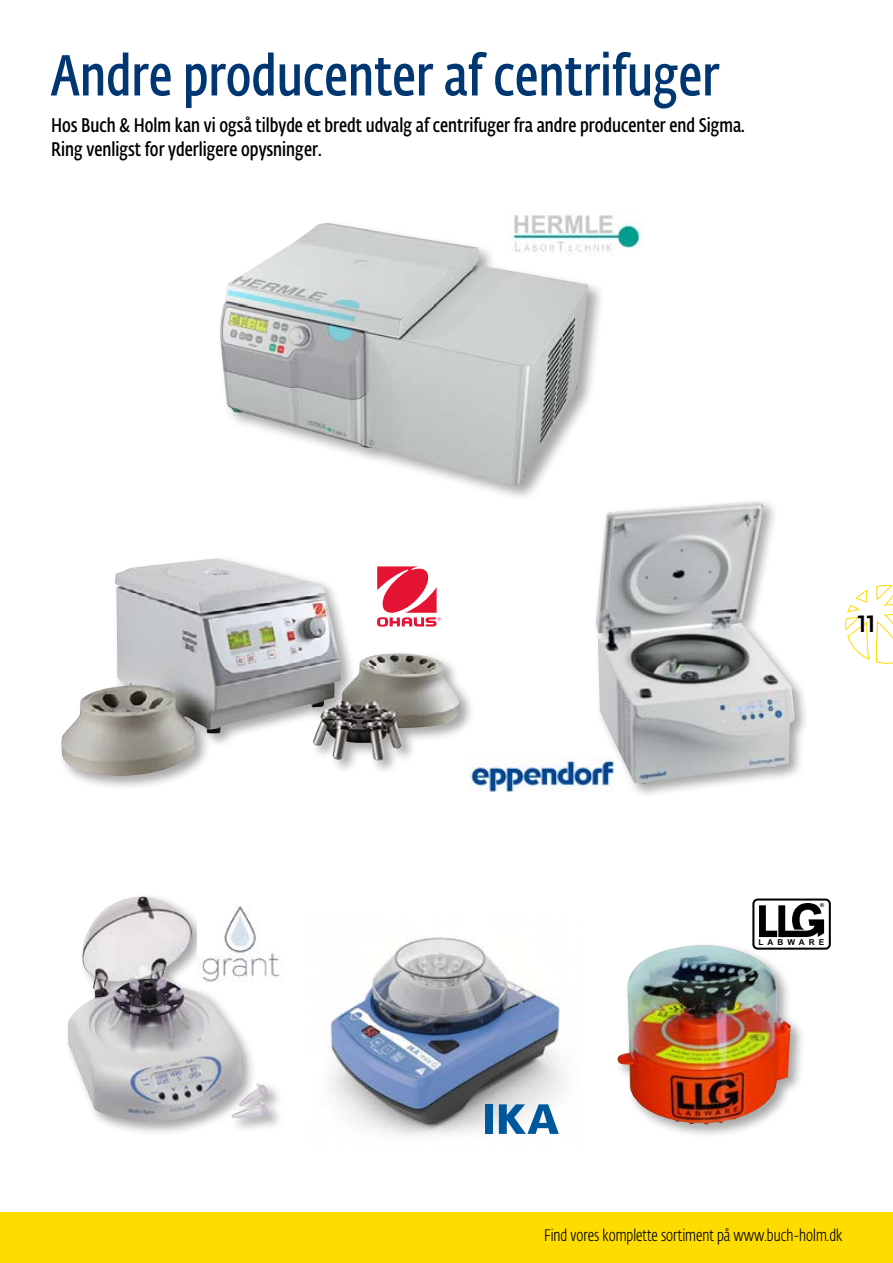
<style>
.page{position:relative;width:893px;height:1263px;background:#fff}
.page>*{position:absolute;margin:0;border:0;box-sizing:border-box;transform-origin:0 0}
.Produktoverskrift{font:600 57px "Fe Sa Cond Alt Std";color:#003671}
.t1{font:600 30px "Fe Sa Cond Alt Std";color:#000}
.produkt_headline_2{font:600 19.5px/24px "Fe Sa Cond Alt Std";color:#000}
.t2{font:300 16.5px "Fe Sa Cond Alt Std";color:#000}
.t3{font:700 8.25px "Arial";letter-spacing:.5em;color:#000}
.t4{font:700 5.4px "Arial";color:#000}
</style>
<div class="page">
<div style="left:0;top:1212px;width:893px;height:51px;background:#ffdc00"></div>
<svg style="left:845px;top:585px;width:48px;height:78px"></svg>
<div style="left:65px;top:892px;width:220px;height:245px;background:#000;opacity:.35"></div>
<img style="left:67px;top:896px;width:203px;height:228px">
<img style="left:325px;top:936px;width:239px;height:200px">
<div style="left:615px;top:941px;width:191px;height:198px;background:#000;opacity:.35"></div>
<img style="left:616px;top:945px;width:175px;height:179px">
<div style="left:593px;top:498px;width:217px;height:301px;background:#000;opacity:.35"></div>
<img style="left:596px;top:501px;width:199px;height:283px">
<div style="left:58px;top:555px;width:417px;height:236px;background:#000;opacity:.35"></div>
<img style="left:60px;top:558px;width:400px;height:219px">
<div style="left:216px;top:220px;width:390px;height:282px;background:#000;opacity:.35"></div>
<img style="left:219px;top:223px;width:370px;height:264px">
<img style="left:509px;top:215px;width:133px;height:41px">
<svg style="left:377px;top:566px;width:64px;height:61px"></svg>
<img style="left:470px;top:757px;width:145px;height:37px">
<div style="left:485px;top:1104px;width:8px;height:30px;background:#00589c"></div>
<svg style="left:499px;top:1104px;width:60px;height:30px"></svg>
<div style="left:752px;top:898px;width:79px;height:52px;border:2px solid #000;border-radius:4px"></div>
<svg style="left:759px;top:903px;width:65px;height:34px"></svg>
<img style="left:198px;top:904px;width:84px;height:80px">
<p class="Produktoverskrift" style="left:51px;top:41px;width:670px">Andre producenter af centrifuger</p>
<p class="produkt_headline_2" style="left:51px;top:113px;width:695px">Hos Buch &amp; Holm kan vi også tilbyde et bredt udvalg af centrifuger fra andre producenter end Sigma.<br>Ring venligst for yderligere opysninger.</p>
<h2 class="t1" style="left:858px;top:603px;width:19px">11</h2>
<p class="t4" style="left:820px;top:901px;width:5px">®</p>
<p class="t3" style="left:758px;top:937px;width:67px">LABWARE</p>
<p class="t2" style="left:544px;top:1225px;width:300px">Find vores komplette sortiment på www.buch-holm.dk</p>
</div>
